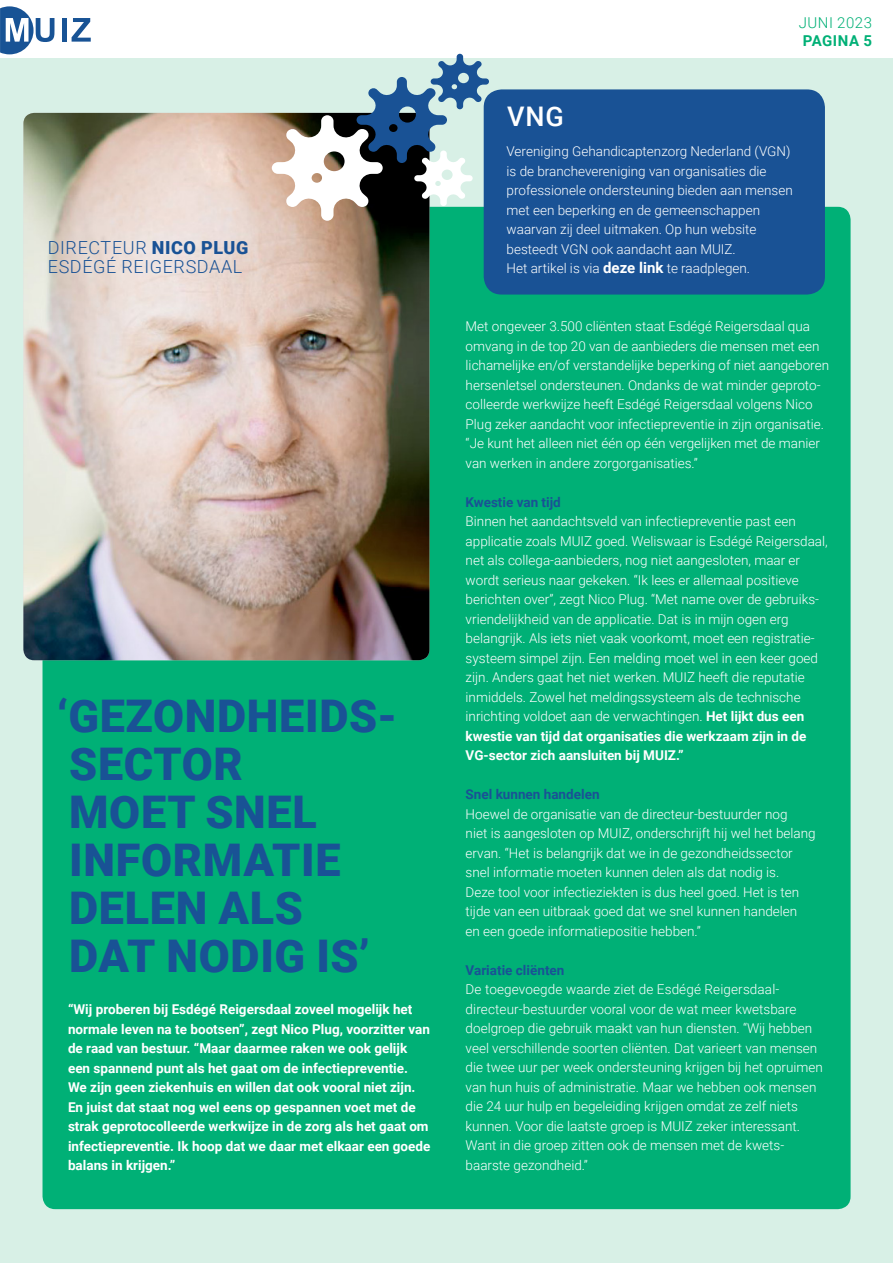
<style>
.page{position:relative;width:893px;height:1263px;background:#fff}
.page>*{position:absolute;margin:0;border:0;box-sizing:border-box;transform-origin:0 0}
.t1{font:900 45px/48px "Roboto";letter-spacing:.015em;color:#195295}
.t2{font:500 27px "Roboto";color:#fff}
.t3{font:300 18px/19.5px "Roboto";letter-spacing:.035em;color:#195295}
.t4{font:300 15px "Roboto";letter-spacing:.035em;color:#00b076}
.t5{font:700 15px "Roboto";color:#00b076}
.t6{font:300 13.5px/19.5px "Roboto";color:#fff}
.t7{font:700 13.5px/19.5px "Roboto";color:#fff}
.t8{font:700 13.5px "Roboto";color:#195295}
.s1{font-weight:900}
.s2{font-weight:700;font-size:15px}
.s3{font-weight:700}
</style>
<div class="page">
<div style="left:0;top:58px;width:893px;height:1205px;background:#d8f0e6"></div>
<svg style="left:0;top:6px;width:54px;height:48px"></svg>
<div style="left:62px;top:18px;width:5px;height:24px;background:#185395"></div>
<svg style="left:72px;top:18px;width:19px;height:24px"></svg>
<div style="left:43px;top:207px;width:808px;height:1002px;background:#00b076;border-radius:13px"></div>
<img style="left:23px;top:113px;width:406px;height:547px">
<svg style="left:272px;top:54px;width:217px;height:167px"></svg>
<div style="left:484px;top:89px;width:341px;height:206px;background:#195295;border-radius:18px"></div>
<h3 class="t3" style="left:48px;top:237px;width:202px">Directeur <span class="s1">NICO PLUG<br></span>Esdégé Reigersdaal</h3>
<h1 class="t1" style="left:57px;top:691px;width:342px">‘ GEZONDHEIDS-<br>SECTOR<br>MOET SNEL<br>INFORMATIE<br>DELEN ALS<br>DAT NODIG IS’</h1>
<p class="t7" style="left:68px;top:999px;width:364px">“Wij proberen bij Esdégé Reigersdaal zoveel mogelijk het normale leven na te bootsen”, zegt Nico Plug, voorzitter van de raad van bestuur. “Maar daarmee raken we ook gelijk een spannend punt als het gaat om de infectiepreventie.<br>We zijn geen ziekenhuis en willen dat ook vooral niet zijn.<br>En juist dat staat nog wel eens op gespannen voet met de strak geprotocolleerde werkwijze in de zorg als het gaat om infectiepreventie. Ik hoop dat we daar met elkaar een goede balans in krijgen.”</p>
<p class="t4" style="left:799px;top:12px;width:75px">juni 2023</p>
<p class="t5" style="left:803px;top:30px;width:20px">Pagina</p>
<p class="t5" style="left:863px;top:30px;width:10px">5</p>
<h2 class="t2" style="left:507px;top:97px;width:58px">VNG</h2>
<p class="t6" style="left:507px;top:141px;width:288px">Vereniging Gehandicaptenzorg Nederland (VGN) is de branchevereniging van organisaties die professionele ondersteuning bieden aan mensen met een beperking en de gemeenschappen waarvan zij deel uitmaken. Op hun website besteedt VGN ook aandacht aan MUI Z.<br>Het artikel is via <span class="s2">deze link</span> te raadplegen.</p>
<p class="t6" style="left:466px;top:316px;width:365px">Met ongeveer 3.500 cliënten staat Esdégé Reigersdaal qua omvang in de top 20 van de aanbieders die mensen met een lichamelijke en/of verstandelijke beperking of niet aangeboren hersenletsel ondersteunen. Ondanks de wat minder geproto&shy;colleerde werkwijze heeft Esdégé Reigersdaal volgens N ico Plug zeker aandacht voor infectiepreventie in zijn organisatie. “Je kunt het alleen niet één op één vergelijken met de manier van werken in andere zorgorganisaties.”</p>
<p class="t8" style="left:466px;top:493px;width:97px">Kwestie van tijd</p>
<p class="t6" style="left:466px;top:511px;width:364px">Binnen het aandachtsveld van infectiepreventie past een applicatie zoals MUI Z goed. Weliswaar is Esdégé Reigersdaal, net als collega-aanbieders, nog niet aangesloten, maar er wordt serieus naar gekeken. “I k lees er allemaal positieve berichten over”, zegt N ico Plug. “Met name over de gebruiks&shy;vriendelijkheid van de applicatie. Dat is in mijn ogen erg belangrijk. Als iets niet vaak voorkomt, moet een registratie&shy;systeem simpel zijn. Een melding moet wel in een keer goed zijn. Anders gaat het niet werken. MUI Z heeft die reputatie inmiddels. Zowel het meldingssysteem als de technische inrichting voldoet aan de verwachtingen. <span class="s3">Het lijkt dus een kwestie van tijd dat organisaties die werkzaam zijn in de VG‑sector zich aansluiten bij MUIZ.”</span></p>
<p class="t8" style="left:466px;top:785px;width:135px">Snel kunnen handelen</p>
<p class="t6" style="left:466px;top:804px;width:352px">Hoewel de organisatie van de directeur-bestuurder nog<br>niet is aangesloten op MUIZ, onderschrijft hij wel het belang ervan. “Het is belangrijk dat we in de gezondheidssector snel informatie moeten kunnen delen als dat nodig is.<br>Deze tool voor infectieziekten is dus heel goed. Het is ten tijde van een uitbraak goed dat we snel kunnen handelen<br>en een goede informatiepositie hebben.”</p>
<p class="t8" style="left:466px;top:961px;width:100px">Variatie cliënten</p>
<p class="t6" style="left:466px;top:979px;width:359px">De toegevoegde waarde ziet de Esdégé Reigersdaal&shy;directeur-bestuurder vooral voor de wat meer kwetsbare doelgroep die gebruik maakt van hun diensten. “Wij hebben veel verschillende soorten cliënten. Dat varieert van mensen die twee uur per week ondersteuning krijgen bij het opruimen van hun huis of administratie. Maar we hebben ook mensen die 24 uur hulp en begeleiding krijgen omdat ze zelf niets kunnen. Voor die laatste groep is MUI Z zeker interessant.<br>Want in die groep zitten ook de mensen met de kwets&shy;baarste gezondheid.”</p>
</div>
